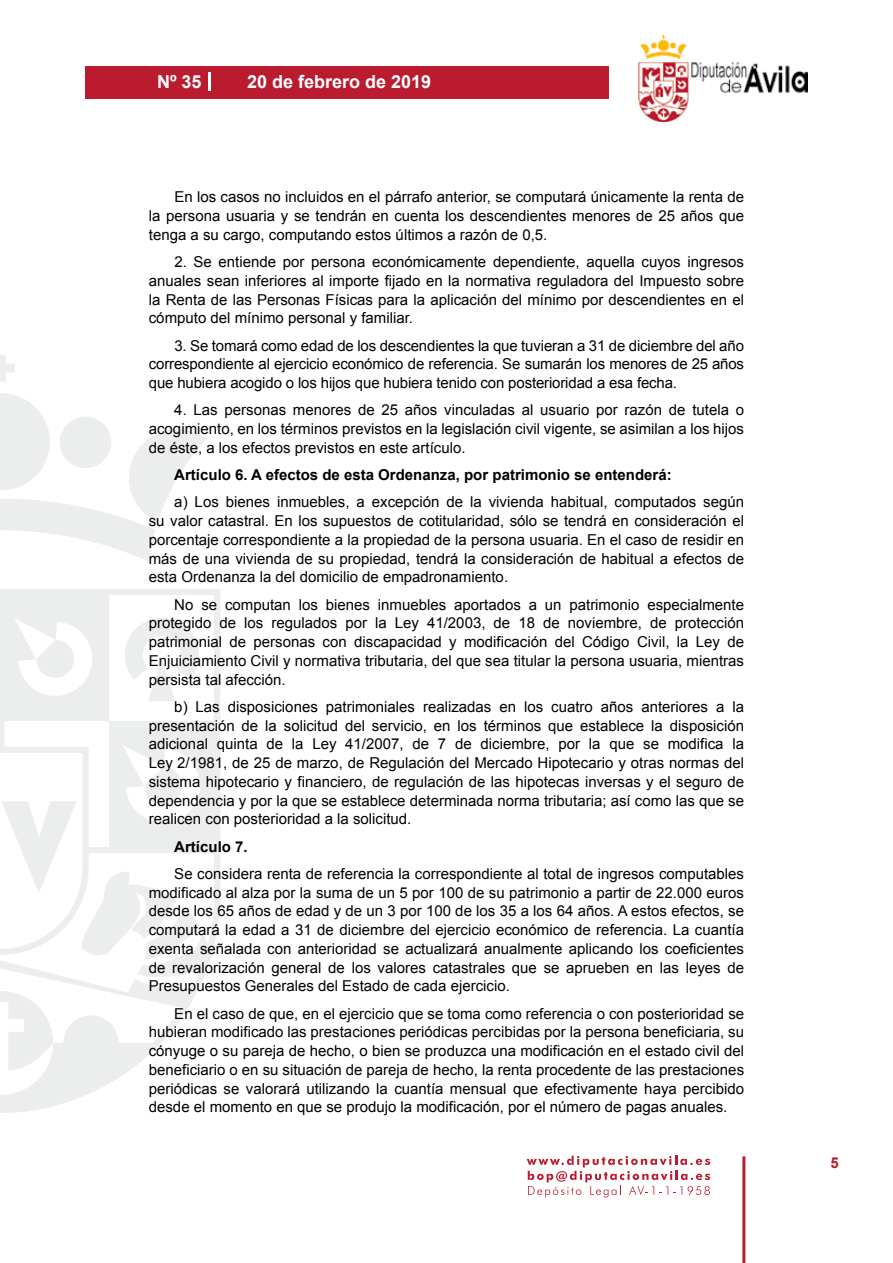
<style>
.page{position:relative;width:893px;height:1263px;background:#fff}
.page>*{position:absolute;margin:0;border:0;box-sizing:border-box;transform-origin:0 0}
.t1{font:700 18px "Arial";color:#fff}
.t2{font:15px/18.8px "Arial";color:#000;text-align:justify}
.t3{font:700 15px "Arial";color:#000}
.t4{font:700 15px "Arial";color:#ba1b2f}
</style>
<div class="page">
<svg style="left:527px;top:1156px;width:183px;height:41px"></svg>
<div style="left:85px;top:66px;width:523px;height:33px;background:#ba1b2f"></div>
<img style="left:638px;top:36px;width:170px;height:86px">
<hr style="left:742px;top:1156px;width:3px;height:107px;background:#ba1b2f">
<svg style="left:208px;top:72px;width:2px;height:18px"></svg>
<svg style="left:0;top:355px;width:15px;height:27px"></svg>
<svg style="left:0;top:393px;width:206px;height:168px"></svg>
<svg style="left:0;top:589px;width:220px;height:524px"></svg>
<svg style="left:36px;top:640px;width:40px;height:40px"></svg>
<svg style="left:125px;top:618px;width:74px;height:83px"></svg>
<svg style="left:0;top:991px;width:53px;height:79px"></svg>
<svg style="left:1px;top:767px;width:198px;height:192px"></svg>
<p class="t1" style="left:157px;top:69px;width:46px">Nº 35</p>
<p class="t1" style="left:247px;top:69px;width:186px">20 de febrero de 2019</p>
<p class="t2" style="left:149px;top:188px;width:597px;text-indent:26px">En los casos no incluidos en el párrafo anterior, se computará únicamente la renta de la persona usuaria y se tendrán en cuenta los descendientes menores de 25 años que tenga a su cargo, computando estos últimos a razón de 0,5.</p>
<p class="t2" style="left:149px;top:253px;width:597px;text-indent:26px">2. Se entiende por persona económicamente dependiente, aquella cuyos ingresos anuales sean inferiores al importe fijado en la normativa reguladora del Impuesto sobre la Renta de las Personas Físicas para la aplicación del mínimo por descendientes en el cómputo del mínimo personal y familiar.</p>
<p class="t2" style="left:149px;top:336px;width:597px;text-indent:26px">3. Se tomará como edad de los descendientes la que tuvieran a 31 de diciembre del año correspondiente al ejercicio económico de referencia. Se sumarán los menores de 25 años que hubiera acogido o los hijos que hubiera tenido con posterioridad a esa fecha.</p>
<p class="t2" style="left:149px;top:401px;width:597px;text-indent:26px">4. Las personas menores de 25 años vinculadas al usuario por razón de tutela o acogimiento, en los términos previstos en la legislación civil vigente, se asimilan a los hijos de éste, a los efectos previstos en este artículo.</p>
<p class="t3" style="left:174px;top:465px;width:499px">Artículo 6. A efectos de esta Ordenanza, por patrimonio se entenderá:</p>
<p class="t2" style="left:149px;top:493px;width:597px;text-indent:26px">a) Los bienes inmuebles, a excepción de la vivienda habitual, computados según su valor catastral. En los supuestos de cotitularidad, sólo se tendrá en consideración el porcentaje correspondiente a la propiedad de la persona usuaria. En el caso de residir en más de una vivienda de su propiedad, tendrá la consideración de habitual a efectos de esta Ordenanza la del domicilio de empadronamiento.</p>
<p class="t2" style="left:149px;top:595px;width:597px;text-indent:26px">No se computan los bienes inmuebles aportados a un patrimonio especialmente protegido de los regulados por la Ley 41/2003, de 18 de noviembre, de protección patrimonial de personas con discapacidad y modificación del Código Civil, la Ley de Enjuiciamiento Civil y normativa tributaria, del que sea titular la persona usuaria, mientras persista tal afección.</p>
<p class="t2" style="left:149px;top:697px;width:597px;text-indent:26px">b) Las disposiciones patrimoniales realizadas en los cuatro años anteriores a la presentación de la solicitud del servicio, en los términos que establece la disposición adicional quinta de la Ley 41/2007, de 7 de diciembre, por la que se modifica la Ley 2/1981, de 25 de marzo, de Regulación del Mercado Hipotecario y otras normas del sistema hipotecario y financiero, de regulación de las hipotecas inversas y el seguro de dependencia y por la que se establece determinada norma tributaria; así como las que se realicen con posterioridad a la solicitud.</p>
<p class="t3" style="left:174px;top:836px;width:75px">Artículo 7.</p>
<p class="t2" style="left:149px;top:864px;width:597px;text-indent:26px">Se considera renta de referencia la correspondiente al total de ingresos computables modificado al alza por la suma de un 5 por 100 de su patrimonio a partir de 22.000 euros desde los 65 años de edad y de un 3 por 100 de los 35 a los 64 años. A estos efectos, se computará la edad a 31 de diciembre del ejercicio económico de referencia. La cuantía exenta señalada con anterioridad se actualizará anualmente aplicando los coeficientes de revalorización general de los valores catastrales que se aprueben en las leyes de Presupuestos Generales del Estado de cada ejercicio.</p>
<p class="t2" style="left:149px;top:1004px;width:597px;text-indent:26px">En el caso de que, en el ejercicio que se toma como referencia o con posterioridad se hubieran modificado las prestaciones periódicas percibidas por la persona beneficiaria, su cónyuge o su pareja de hecho, o bien se produzca una modificación en el estado civil del beneficiario o en su situación de pareja de hecho, la renta procedente de las prestaciones periódicas se valorará utilizando la cuantía mensual que efectivamente haya percibido desde el momento en que se produjo la modificación, por el número de pagas anuales.</p>
<p class="t4" style="left:831px;top:1153px;width:10px">5</p>
</div>
